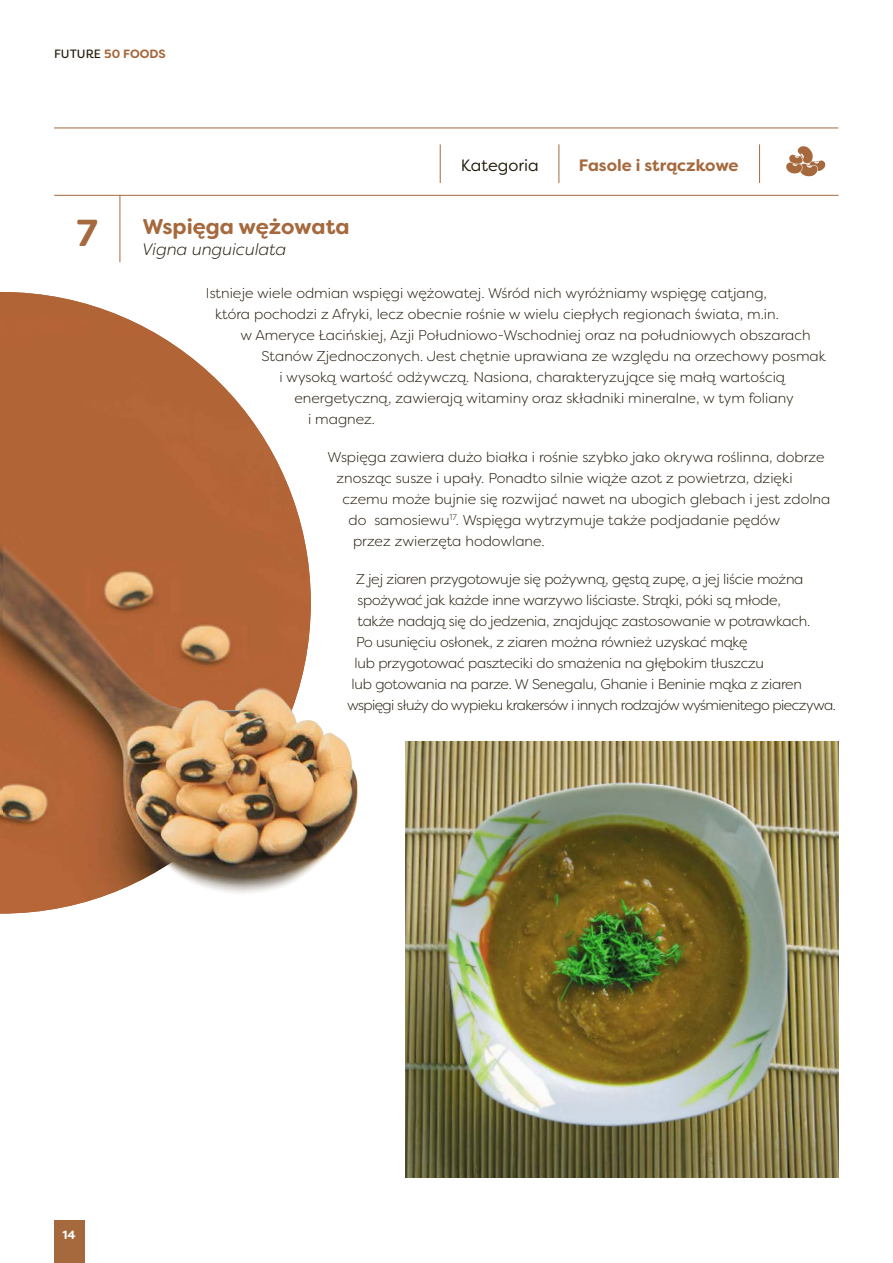
<style>
.page{position:relative;width:893px;height:1263px;background:#fff}
.page>*{position:absolute;margin:0;border:0;box-sizing:border-box;transform-origin:0 0}
.t1{font:700 37.5px "Filson Soft";color:#a5693d}
.t2{font:700 21.45px "Filson Soft";color:#a5693d}
.t3{font:700 16.5px "Filson Soft";color:#a5693d}
.t4{font:italic 300 16.5px "Filson Soft";color:#211808}
.t5{font:16.5px "Filson Soft";color:#211808}
.t6{font:300 14.25px "Filson Soft";color:#211808}
.t7{font:300 14.25px "Filson Soft";letter-spacing:-.02em;color:#211808}
.t8{font:300 14.25px "Filson Soft";letter-spacing:-.04em;color:#211808}
.t9{font:700 12px "Filson Soft";color:#a5693d}
.t10{font:700 12px "Filson Soft";color:#fff}
.s1{font-weight:400;color:#211808}
</style>
<div class="page">
<img style="left:0;top:292px;width:89px;height:621px">
<img style="left:4px;top:127px;width:471px;height:774px">
<hr style="left:54px;top:128px;width:784px;height:1px;background:#a5693d">
<hr style="left:54px;top:195px;width:785px;height:1px;background:#a5693d">
<hr style="left:120px;top:195px;width:1px;height:67px;background:#a5693d">
<img style="left:405px;top:741px;width:434px;height:437px">
<hr style="left:759px;top:144px;width:1px;height:39px;background:#a5693d">
<hr style="left:558px;top:144px;width:1px;height:39px;background:#a5693d">
<hr style="left:440px;top:144px;width:1px;height:39px;background:#a5693d">
<svg style="left:786px;top:146px;width:39px;height:30px"></svg>
<div style="left:54px;top:1221px;width:30px;height:42px;background:#a5693d"></div>
<p class="t9" style="left:54px;top:46px;width:113px"><span class="s1">FUTURE</span> 50 FOODS</p>
<h1 class="t1" style="left:76px;top:208px;width:23px">7</h1>
<h2 class="t2" style="left:142px;top:213px;width:209px">Wspięga wężowata</h2>
<p class="t4" style="left:142px;top:239px;width:146px">Vigna unguiculata</p>
<p class="t5" style="left:461px;top:155px;width:80px">Kategoria</p>
<p class="t3" style="left:579px;top:154px;width:161px">Fasole i strączkowe</p>
<p class="t6" style="left:206px;top:284px;width:563px">Istnieje wiele odmian wspięgi wężowatej. Wśród nich wyróżniamy wspięgę catjang,</p>
<p class="t6" style="left:215px;top:305px;width:565px">która pochodzi z Afryki, lecz obecnie rośnie w wielu ciepłych regionach świata, m.in.</p>
<p class="t6" style="left:240px;top:326px;width:572px">w Ameryce Łacińskiej, Azji Południowo-Wschodniej oraz na południowych obszarach</p>
<p class="t6" style="left:261px;top:347px;width:566px">Stanów Zjednoczonych. Jest chętnie uprawiana ze względu na orzechowy posmak</p>
<p class="t6" style="left:279px;top:368px;width:507px">i wysoką wartość odżywczą. Nasiona, charakteryzujące się małą wartością</p>
<p class="t6" style="left:294px;top:389px;width:501px">energetyczną, zawierają witaminy oraz składniki mineralne, w tym foliany</p>
<p class="t6" style="left:308px;top:410px;width:69px">i magnez.</p>
<p class="t6" style="left:327px;top:448px;width:499px">Wspięga zawiera dużo białka i rośnie szybko jako okrywa roślinna, dobrze</p>
<p class="t6" style="left:336px;top:469px;width:458px">znosząc susze i upały. Ponadto silnie wiąże azot z powietrza, dzięki</p>
<p class="t6" style="left:342px;top:490px;width:489px">czemu może bujnie się rozwijać nawet na ubogich glebach i jest zdolna</p>
<p class="t6" style="left:348px;top:511px;width:433px">do samosiewu<sup>17</sup>. Wspięga wytrzymuje także podjadanie pędów</p>
<p class="t6" style="left:353px;top:532px;width:193px">przez zwierzęta hodowlane.</p>
<p class="t7" style="left:356px;top:570px;width:449px">Z jej ziaren przygotowuje się pożywną, gęstą zupę, a jej liście można</p>
<p class="t7" style="left:357px;top:591px;width:425px">spożywać jak każde inne warzywo liściaste. Strąki, póki są młode,</p>
<p class="t7" style="left:357px;top:612px;width:454px">także nadają się do jedzenia, znajdując zastosowanie w potrawkach.</p>
<p class="t7" style="left:356px;top:633px;width:393px">Po usunięciu osłonek, z ziaren można również uzyskać mąkę</p>
<p class="t7" style="left:354px;top:654px;width:411px">lub przygotować paszteciki do smażenia na głębokim tłuszczu</p>
<p class="t7" style="left:352px;top:675px;width:452px">lub gotowania na parze. W Senegalu, Ghanie i Beninie mąka z ziaren</p>
<p class="t8" style="left:347px;top:696px;width:490px">wspięgi służy do wypieku krakersów i innych rodzajów wyśmienitego pieczywa.</p>
<p class="t10" style="left:62px;top:1227px;width:15px">14</p>
</div>
